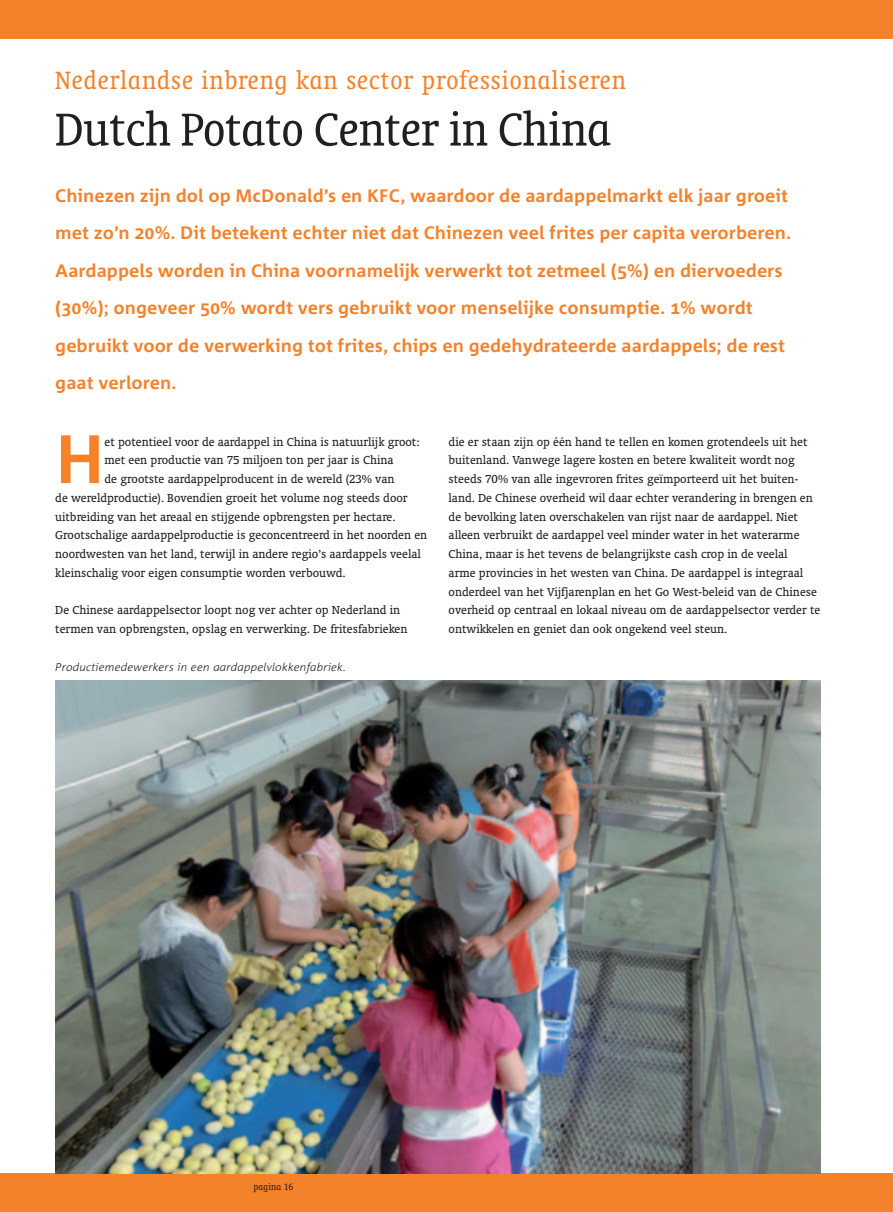
<style>
.page{position:relative;width:893px;height:1212px;background:#fff}
.page>*{position:absolute;margin:0;border:0;box-sizing:border-box;transform-origin:0 0}
.t1{font:68.4px "Agrofont Vet";color:#f4822b}
.t2{font:condensed 52.5px "Oranda BT";color:#231f20}
.t3{font:condensed 28.5px "Oranda BT";letter-spacing:.035em;color:#f4822b}
.t4{font:18px/37.5px "Agrofont Vet";color:#f4822b}
.t5{font:13.2px/18.8px "Oranda BT";color:#231f20}
.t6{font:11.25px "Agrofont Mager Cursief";letter-spacing:.015em;color:#231f20}
.t7{font:condensed 10.5px "Oranda BT";letter-spacing:.02em;color:#231f20}
</style>
<div class="page">
<div style="left:0;top:1174px;width:893px;height:38px;background:#f4822b"></div>
<div style="left:0;top:0;width:893px;height:38px;background:#f4822b"></div>
<img style="left:55px;top:680px;width:766px;height:494px">
<h3 class="t3" style="left:55px;top:64px;width:572px">Nederlandse inbreng kan sector professionaliseren</h3>
<h2 class="t2" style="left:55px;top:99px;width:557px">Dutch Potato Center in China</h2>
<p class="t4" style="left:55px;top:177px;width:737px">Chinezen zijn dol op McDonald’s en KFC, waardoor de aardappelmarkt elk jaar groeit met zo’n 20%. Dit betekent echter niet dat Chinezen veel frites per capita verorberen.<br>Aardappels worden in China voornamelijk verwerkt tot zetmeel (5%) en diervoeders (30%); ongeveer 50% wordt vers gebruikt voor menselijke consumptie. 1% wordt gebruikt voor de verwerking tot frites, chips en gedehydrateerde aardappels; de rest gaat verloren.</p>
<h1 class="t1" style="left:55px;top:422px;width:51px">H</h1>
<p class="t5" style="left:105px;top:432px;width:316px">et potentieel voor de aardappel in China is natuurlijk groot:</p>
<p class="t5" style="left:105px;top:451px;width:290px">met een productie van 75 miljoen ton per jaar is China</p>
<p class="t5" style="left:105px;top:469px;width:292px">de grootste aardappelproducent in de wereld (23% van</p>
<p class="t5" style="left:55px;top:488px;width:354px">de wereldproductie). Bovendien groeit het volume nog steeds door</p>
<p class="t5" style="left:55px;top:507px;width:342px">uitbreiding van het areaal en stijgende opbrengsten per hectare.</p>
<p class="t5" style="left:55px;top:526px;width:374px">Grootschalige aardappelproductie is geconcentreerd in het noorden en</p>
<p class="t5" style="left:55px;top:544px;width:367px">noordwesten van het land, terwijl in andere regio’s aardappels veelal</p>
<p class="t5" style="left:55px;top:563px;width:292px">kleinschalig voor eigen consumptie worden verbouwd.</p>
<p class="t5" style="left:55px;top:601px;width:354px">De Chinese aardappelsector loopt nog ver achter op Nederland in termen van opbrengsten, opslag en verwerking. De fritesfabrieken</p>
<p class="t6" style="left:55px;top:660px;width:292px">Productiemedewerkers in een aardappelvlokkenfabriek.</p>
<p class="t5" style="left:449px;top:432px;width:373px">die er staan zijn op één hand te tellen en komen grotendeels uit het buitenland. Vanwege lagere kosten en betere kwaliteit wordt nog steeds 70% van alle ingevroren frites geïmporteerd uit het buiten&shy;land. De Chinese overheid wil daar echter verandering in brengen en de bevolking laten overschakelen van rijst naar de aardappel. Niet alleen verbruikt de aardappel veel minder water in het waterarme China, maar is het tevens de belangrijkste cash crop in de veelal<br>arme provincies in het westen van China. De aardappel is integraal onderdeel van het Vijfjarenplan en het Go West-beleid van de Chinese overheid op centraal en lokaal niveau om de aardappelsector verder te ontwikkelen en geniet dan ook ongekend veel steun.</p>
<p class="t7" style="left:253px;top:1180px;width:41px">pagina 16</p>
</div>
